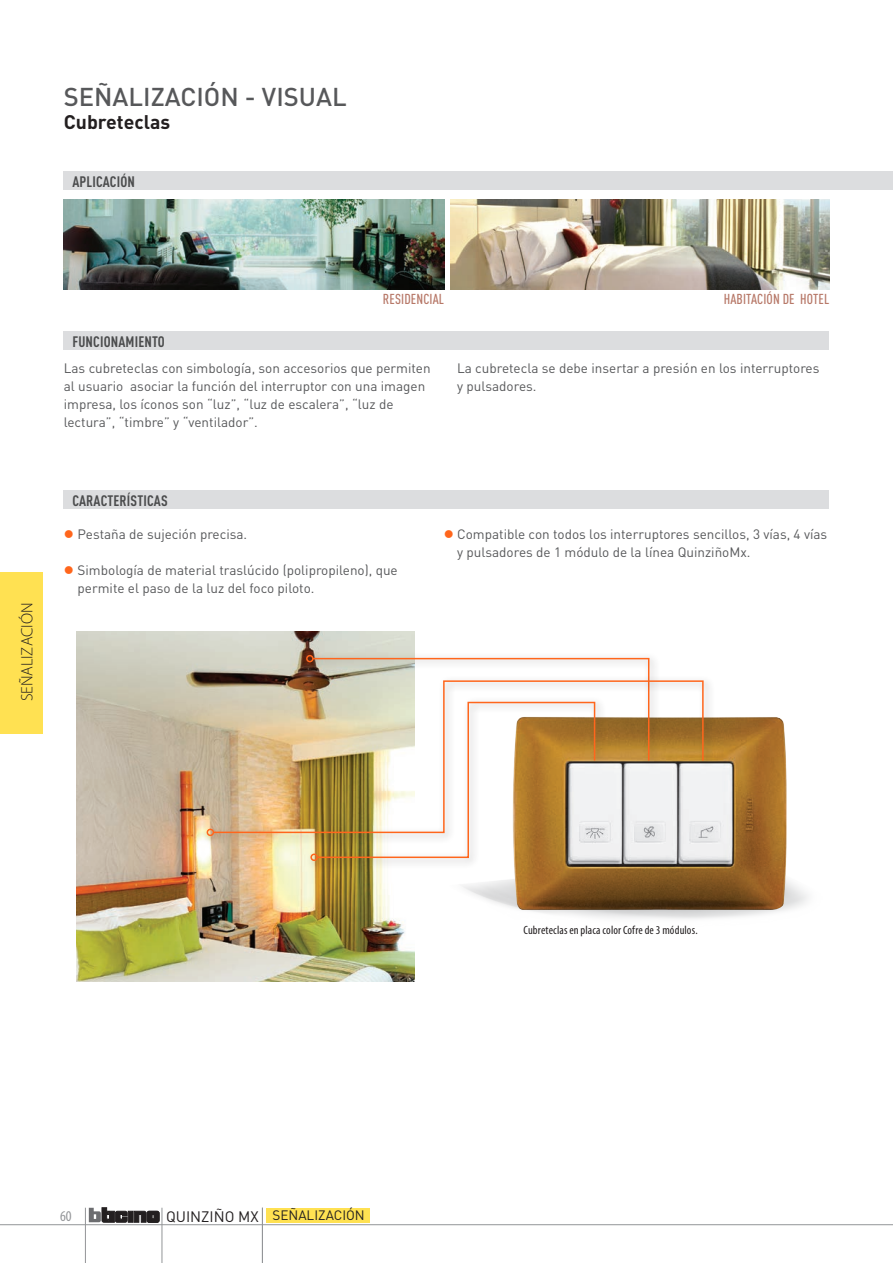
<style>
.page{position:relative;width:893px;height:1263px;background:#fff}
.page>*{position:absolute;margin:0;border:0;box-sizing:border-box;transform-origin:0 0}
.Titolo{font:500 25.5px "DIN";color:#57585a}
.Titolo-2{font:700 19.5px "DIN";color:#231f20}
.Informacion{font:300 16.5px "Myriad Pro";letter-spacing:-.01em;color:#231f20}
.Titoletto_Tabella{font:700 condensed 15px "DIN Pro";letter-spacing:.01em;color:#4b4c4d}
.t1{font:15px "DIN";color:#231f20}
.Numero_pagina{font:condensed 15px "Myriad Pro";color:#939598}
.D_CAT_titolo_tabella{font:500 condensed 14.25px "DIN Pro";letter-spacing:.01em;color:#b77868}
._393993{font:13.5px/18px "DIN Pro";color:#57585a}
.Testo_interno{font:13.5px "DIN Pro";color:#57585a}
.t2{font:13.5px "DIN";color:#231f20}
.Dida{font:condensed 12px "Myriad Pro";letter-spacing:.01em;color:#231f20}
.s1{color:#ff661c}
</style>
<div class="page">
<hr style="left:0;top:1224px;width:893px;height:1px;background:#939598">
<hr style="left:85px;top:1208px;width:1px;height:55px;background:#939598">
<hr style="left:162px;top:1208px;width:1px;height:55px;background:#939598">
<hr style="left:110px;top:1211px;width:4px;height:11px;background:#231f20">
<svg style="left:128px;top:1211px;width:5px;height:11px"></svg>
<svg style="left:134px;top:1211px;width:25px;height:11px"></svg>
<svg style="left:89px;top:1208px;width:20px;height:14px"></svg>
<svg style="left:115px;top:1211px;width:12px;height:11px"></svg>
<hr style="left:262px;top:1208px;width:1px;height:55px;background:#939598">
<div style="left:0;top:572px;width:42px;height:161px;background:#ffe152"></div>
<div style="left:266px;top:1208px;width:103px;height:14px;background:#ffe152"></div>
<div style="left:64px;top:332px;width:765px;height:18px;background:#dcdddf"></div>
<div style="left:64px;top:490px;width:765px;height:19px;background:#dcdddf"></div>
<img style="left:64px;top:200px;width:380px;height:89px">
<img style="left:510px;top:717px;width:276px;height:193px">
<img style="left:450px;top:200px;width:379px;height:89px">
<div style="left:64px;top:171px;width:829px;height:19px;background:#dcdddf"></div>
<img style="left:77px;top:631px;width:338px;height:350px">
<div style="left:301px;top:650px;width:359px;height:120px;background:#231f20;opacity:.4"></div>
<div style="left:306px;top:655px;width:8px;height:7px;border:2px solid #ff661c;border-radius:50%"></div>
<div style="left:202px;top:675px;width:513px;height:172px;background:#231f20;opacity:.4"></div>
<img style="left:212px;top:680px;width:492px;height:154px">
<div style="left:207px;top:829px;width:7px;height:7px;border:2px solid #ff661c;border-radius:50%"></div>
<div style="left:306px;top:696px;width:300px;height:175px;background:#231f20;opacity:.4"></div>
<svg style="left:311px;top:657px;width:339px;height:202px"></svg>
<div style="left:310px;top:853px;width:8px;height:8px;border:2px solid #ff661c;border-radius:50%"></div>
<p class="Titolo" style="left:64px;top:81px;width:284px">SEÑALIZACIÓN - VISUAL</p>
<p class="Titolo-2" style="left:64px;top:109px;width:108px">Cubreteclas</p>
<p class="Titoletto_Tabella" style="left:72px;top:173px;width:64px">APLICACIÓN</p>
<p class="Informacion" style="left:17px;top:701px;width:100px;rotate:-90deg">SEÑALIZACIÓN</p>
<p class="Titoletto_Tabella" style="left:72px;top:333px;width:94px">FUNCIONAMIENTO</p>
<p class="D_CAT_titolo_tabella" style="left:383px;top:291px;width:63px">RESIDENCIAL</p>
<p class="D_CAT_titolo_tabella" style="left:724px;top:291px;width:107px">HABITACIÓN DE HOTEL</p>
<p class="_393993" style="left:64px;top:359px;width:368px">Las cubreteclas con simbología, son accesorios que permiten al usuario asociar la función del interruptor con una imagen impresa, los íconos son “luz”, “luz de escalera”, “luz de lectura”, “timbre” y “ventilador”.</p>
<p class="_393993" style="left:457px;top:359px;width:364px">La cubretecla se debe insertar a presión en los interruptores y pulsadores.</p>
<p class="Titoletto_Tabella" style="left:72px;top:492px;width:97px">CARACTERÍSTICAS</p>
<p class="Testo_interno" style="left:64px;top:525px;width:185px"><span class="s1">●</span> Pestaña de sujeción precisa.</p>
<p class="Testo_interno" style="left:64px;top:561px;width:335px"><span class="s1">●</span> Simbología de material traslúcido (polipropileno), que</p>
<p class="_393993" style="left:78px;top:578px;width:238px">permite el paso de la luz del foco piloto.</p>
<p class="Testo_interno" style="left:444px;top:525px;width:385px"><span class="s1">●</span> Compatible con todos los interruptores sencillos, 3 vías, 4 vías</p>
<p class="_393993" style="left:457px;top:542px;width:295px">y pulsadores de 1 módulo de la línea QuinziñoMx.</p>
<p class="Dida" style="left:524px;top:922px;width:176px">Cubreteclas en placa color Cofre de 3 módulos.</p>
<p class="Numero_pagina" style="left:60px;top:1207px;width:13px">60</p>
<p class="t1" style="left:166px;top:1207px;width:94px">QUINZIÑO MX</p>
<p class="t2" style="left:272px;top:1207px;width:94px">SEÑALIZACIÓN</p>
</div>
